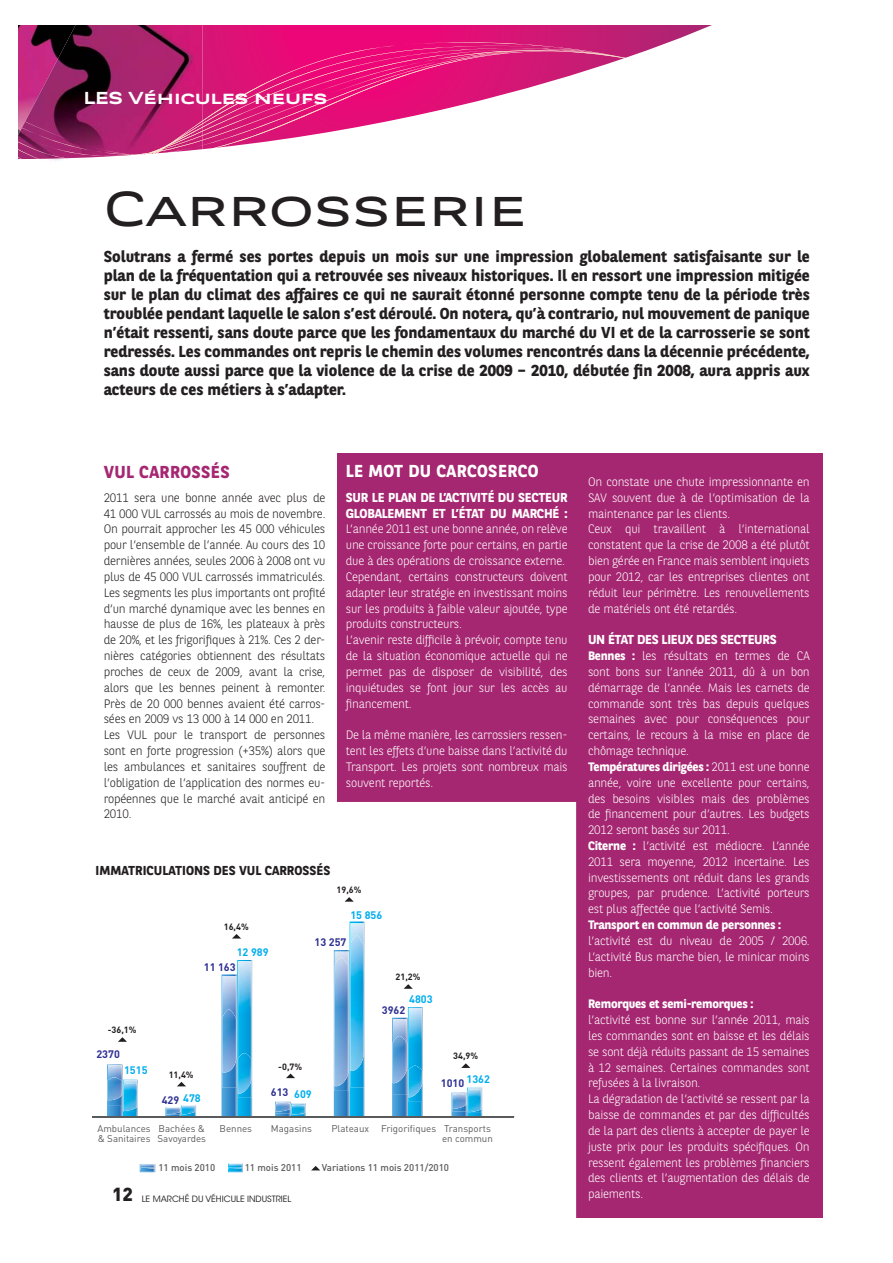
<style>
.page{position:relative;width:893px;height:1263px;background:#fff}
.page>*{position:absolute;margin:0;border:0;box-sizing:border-box;transform-origin:0 0}
.t1{font:48.9px "BNPP Title Sans";letter-spacing:-.02em;color:#231f20}
.t2{font:700 17.25px "BNPP Title Sans";letter-spacing:-.04em;color:#fff}
.t3{font:700 17.25px "BNPP Sans";letter-spacing:.02em;color:#fff}
.t4{font:700 17.25px "BNPP Sans";letter-spacing:.02em;color:#a52671}
.t5{font:700 15.9px/19px "BNPP Sans";color:#231f20;text-align:justify}
.t6{font:700 12.9px/15.9px "BNPP Sans";letter-spacing:-.02em;color:#fff}
.t7{font:700 12.9px "BNPP Sans";color:#231f20}
.t8{font:300 12.3px/15.9px "BNPP Sans";letter-spacing:-.02em;color:#fff}
.t9{font:300 12.3px/15.9px "BNPP Sans";letter-spacing:-.02em;color:#231f20}
.t10{font:700 12.3px "BNPP Sans";letter-spacing:-.02em;color:#fff}
.t11{font:700 10.8px "DIN";color:#2e3092}
.t12{font:700 10.8px "DIN";color:#00aeef}
.t13{font:9.75px/9.8px "DIN";color:#595a5c}
.t14{font:500 9.75px "DIN";color:#595a5c}
.t15{font:700 9px "DIN";color:#231f20}
.t16{font:8.7px "ITC Avant Garde Std";color:#231f20}
.s1{color:#00aeef}
.s2{font-family:"DIN";font-weight:900;font-size:18.75px}
.s3{font-weight:700}
</style>
<div class="page">
<svg style="left:202px;top:26px;width:508px;height:124px"></svg>
<img style="left:18px;top:26px;width:184px;height:133px">
<img style="left:172px;top:121px;width:30px;height:2px">
<img style="left:166px;top:123px;width:36px;height:4px">
<img style="left:159px;top:127px;width:43px;height:1px">
<img style="left:18px;top:158px;width:21px;height:1px">
<img style="left:18px;top:156px;width:48px;height:2px">
<img style="left:18px;top:134px;width:119px;height:22px">
<img style="left:194px;top:147px;width:8px;height:8px">
<img style="left:134px;top:147px;width:60px;height:8px">
<img style="left:22px;top:128px;width:180px;height:19px">
<img style="left:25px;top:122px;width:109px;height:33px">
<svg style="left:202px;top:42px;width:424px;height:106px"></svg>
<div style="left:338px;top:454px;width:485px;height:764px;background:#a52671"></div>
<svg style="left:92px;top:802px;width:484px;height:416px"></svg>
<svg style="left:392px;top:1007px;width:31px;height:109px;background:#6eaedb"></svg>
<img style="left:409px;top:1008px;width:13px;height:94px">
<img style="left:408px;top:1070px;width:1px;height:27px">
<img style="left:409px;top:1066px;width:13px;height:31px">
<svg style="left:334px;top:922px;width:30px;height:194px;background:#79b4de"></svg>
<img style="left:350px;top:923px;width:14px;height:164px">
<img style="left:350px;top:936px;width:14px;height:135px">
<svg style="left:221px;top:960px;width:31px;height:156px;background:#6fb0dd"></svg>
<img style="left:238px;top:961px;width:13px;height:137px">
<img style="left:251px;top:1058px;width:1px;height:36px">
<img style="left:238px;top:1053px;width:13px;height:41px">
<svg style="left:275px;top:1102px;width:31px;height:14px"></svg>
<svg style="left:451px;top:1088px;width:31px;height:28px"></svg>
<img style="left:468px;top:1088px;width:13px;height:25px">
<img style="left:481px;top:1090px;width:1px;height:22px">
<img style="left:468px;top:1089px;width:13px;height:23px">
<svg style="left:165px;top:1106px;width:31px;height:10px"></svg>
<svg style="left:107px;top:1065px;width:31px;height:51px"></svg>
<img style="left:124px;top:1080px;width:13px;height:32px">
<img style="left:123px;top:1084px;width:1px;height:27px">
<img style="left:124px;top:1083px;width:13px;height:28px">
<hr style="left:93px;top:1116px;width:421px;height:1px;background:#595a5c">
<svg style="left:403px;top:984px;width:10px;height:5px"></svg>
<svg style="left:461px;top:1063px;width:9px;height:5px"></svg>
<svg style="left:344px;top:897px;width:10px;height:5px"></svg>
<svg style="left:232px;top:934px;width:9px;height:5px"></svg>
<svg style="left:286px;top:1074px;width:9px;height:4px"></svg>
<svg style="left:177px;top:1082px;width:9px;height:4px"></svg>
<svg style="left:118px;top:1037px;width:9px;height:5px"></svg>
<svg style="left:311px;top:1166px;width:9px;height:4px"></svg>
<svg style="left:140px;top:1164px;width:15px;height:8px"></svg>
<svg style="left:228px;top:1164px;width:15px;height:8px"></svg>
<h2 class="t2" style="left:83px;top:88px;width:245px">LES Véhicules neufs</h2>
<h1 class="t1" style="left:104px;top:181px;width:425px">Carrosserie</h1>
<p class="t5" style="left:104px;top:248px;width:707px">Solutrans a fermé ses portes depuis un mois sur une impression globalement satisfaisante sur le plan de la fréquentation qui a retrouvée ses niveaux historiques. Il en ressort une impression mitigée sur le plan du climat des affaires ce qui ne saurait étonné personne compte tenu de la période très troublée pendant laquelle le salon s’est déroulé. On notera, qu’à contrario, nul mouvement de panique n’était ressenti, sans doute parce que les fondamentaux du marché du VI et de la carrosserie se sont redressés. Les commandes ont repris le chemin des volumes rencontrés dans la décennie précédente, sans doute aussi parce que la violence de la crise de 2009 – 2010, débutée fin 2008, aura appris aux acteurs de ces métiers à s’adapter.</p>
<h2 class="t4" style="left:104px;top:464px;width:127px">VUL CARROSSÉS</h2>
<p class="t9" style="left:104px;top:490px;width:223px">2011 sera une bonne année avec plus de 41 000 VUL carrossés au mois de novembre.<br>On pourrait approcher les 45 000 véhicules pour l’ensemble de l’année. Au cours des 10 dernières années, seules 2006 à 2008 ont vu plus de 45 000 VUL carrossés immatriculés.<br>Les segments les plus importants ont profité d’un marché dynamique avec les bennes en hausse de plus de 16%, les plateaux à près de 20%, et les frigorifiques à 21%. Ces 2 der&shy;nières catégories obtiennent des résultats proches de ceux de 2009, avant la crise, alors que les bennes peinent à remonter.<br>Près de 20 000 bennes avaient été carros&shy;sées en 2009 vs 13 000 à 14 000 en 2011.<br>Les VUL pour le transport de personnes sont en forte progression (+35%) alors que les ambulances et sanitaires souffrent de l’obligation de l’application des normes eu&shy;ropéennes que le marché avait anticipé en 2010.</p>
<h2 class="t3" style="left:346px;top:463px;width:194px">LE MOT DU CARCOSERCO</h2>
<p class="t6" style="left:346px;top:490px;width:223px">SUR LE PLAN DE L’ACTIVITÉ DU SECTEUR<br>GLOBALEMENT ET L’ÉTAT DU MARCHÉ :</p>
<p class="t8" style="left:346px;top:522px;width:223px">L’année 2011 est une bonne année, on relève une croissance forte pour certains, en partie due à des opérations de croissance externe.<br>Cependant, certains constructeurs doivent adapter leur stratégie en investissant moins sur les produits à faible valeur ajoutée, type produits constructeurs.<br>L’avenir reste difficile à prévoir, compte tenu de la situation économique actuelle qui ne permet pas de disposer de visibilité, des inquiétudes se font jour sur les accès au financement.</p>
<p class="t8" style="left:346px;top:728px;width:223px;text-align:justify">De la même manière, les carrossiers ressen&shy;tent les effets d’une baisse dans l’activité du Transport. Les projets sont nombreux mais souvent reportés.</p>
<p class="t7" style="left:96px;top:864px;width:236px">IMMATRICULATIONS DES VUL CARROSSÉS</p>
<p class="t15" style="left:336px;top:884px;width:26px">19,6%</p>
<p class="t15" style="left:108px;top:1024px;width:30px">-36,1%</p>
<p class="t11" style="left:96px;top:1047px;width:25px">2370</p>
<p class="t12" style="left:124px;top:1063px;width:25px">1515</p>
<p class="t15" style="left:224px;top:921px;width:26px">16,4%</p>
<p class="t12" style="left:237px;top:945px;width:33px">12 989</p>
<p class="t11" style="left:204px;top:960px;width:33px">11 163</p>
<p class="t12" style="left:350px;top:908px;width:33px">15 856</p>
<p class="t11" style="left:314px;top:935px;width:33px">13 257</p>
<p class="t15" style="left:395px;top:971px;width:26px">21,2%</p>
<p class="t12" style="left:409px;top:993px;width:25px">4803</p>
<p class="t11" style="left:382px;top:1003px;width:25px">3962</p>
<p class="t15" style="left:169px;top:1069px;width:26px">11,4%</p>
<p class="t12" style="left:183px;top:1091px;width:19px">478</p>
<p class="t11" style="left:162px;top:1094px;width:19px">429</p>
<p class="t15" style="left:278px;top:1060px;width:25px">-0,7%</p>
<p class="t11" style="left:271px;top:1085px;width:42px">613 <span class="s1">609</span></p>
<p class="t15" style="left:453px;top:1050px;width:26px">34,9%</p>
<p class="t11" style="left:441px;top:1076px;width:51px">1010 <sup>1362</sup></p>
<p class="t13" style="left:97px;top:1125px;width:55px">Ambulances &amp; Sanitaires</p>
<p class="t13" style="left:158px;top:1125px;width:50px">Bachées &amp;<br>Savoyardes</p>
<p class="t13" style="left:219px;top:1125px;width:34px">Bennes</p>
<p class="t13" style="left:271px;top:1125px;width:42px">Magasins</p>
<p class="t13" style="left:331px;top:1125px;width:163px;text-align:right">Plateaux Frigorifiques Transports en commun</p>
<p class="t14" style="left:158px;top:1161px;width:58px">11 mois 2010</p>
<p class="t14" style="left:245px;top:1161px;width:58px">11 mois 2011</p>
<p class="t14" style="left:322px;top:1161px;width:129px">Variations 11 mois 2011/2010</p>
<p class="t16" style="left:112px;top:1196px;width:181px"><span class="s2">12</span> LE MARCHÉ DU VÉHICULE INDUSTRIEL</p>
<p class="t8" style="left:588px;top:474px;width:223px">On constate une chute impressionnante en SAV souvent due à de l’optimisation de la maintenance par les clients.<br>Ceux qui travaillent à l‘international constatent que la crise de 2008 a été plutôt bien gérée en France mais semblent inquiets pour 2012, car les entreprises clientes ont réduit leur périmètre. Les renouvellements de matériels ont été retardés.</p>
<p class="t6" style="left:588px;top:633px;width:190px">UN ÉTAT DES LIEUX DES SECTEURS</p>
<p class="t8" style="left:588px;top:648px;width:223px"><span class="s3">Bennes :</span> les résultats en termes de CA sont bons sur l’année 2011, dû à un bon démarrage de l’année. Mais les carnets de commande sont très bas depuis quelques semaines avec pour conséquences pour certains, le recours à la mise en place de chômage technique.<br><span class="s3">Températures dirigées :</span> 2011 est une bonne année, voire une excellente pour certains, des besoins visibles mais des problèmes de financement pour d’autres. Les budgets 2012 seront basés sur 2011.<br><span class="s3">Citerne :</span> l’activité est médiocre. L’année 2011 sera moyenne, 2012 incertaine. Les investissements ont réduit dans les grands groupes, par prudence. L’activité porteurs est plus affectée que l’activité Semis.</p>
<p class="t10" style="left:588px;top:919px;width:195px">Transport en commun de personnes :</p>
<p class="t8" style="left:588px;top:933px;width:223px;text-align:justify">l’activité est du niveau de 2005 / 2006.<br>L’activité Bus marche bien, le minicar moins bien.</p>
<p class="t10" style="left:588px;top:998px;width:167px">Remorques et semi-remorques :</p>
<p class="t8" style="left:588px;top:1013px;width:223px">l’activité est bonne sur l’année 2011, mais les commandes sont en baisse et les délais se sont déjà réduits passant de 15 semaines à 12 semaines. Certaines commandes sont refusées à la livraison.<br>La dégradation de l’activité se ressent par la baisse de commandes et par des difficultés de la part des clients à accepter de payer le juste prix pour les produits spécifiques. On ressent également les problèmes financiers des clients et l’augmentation des délais de paiements.</p>
</div>
